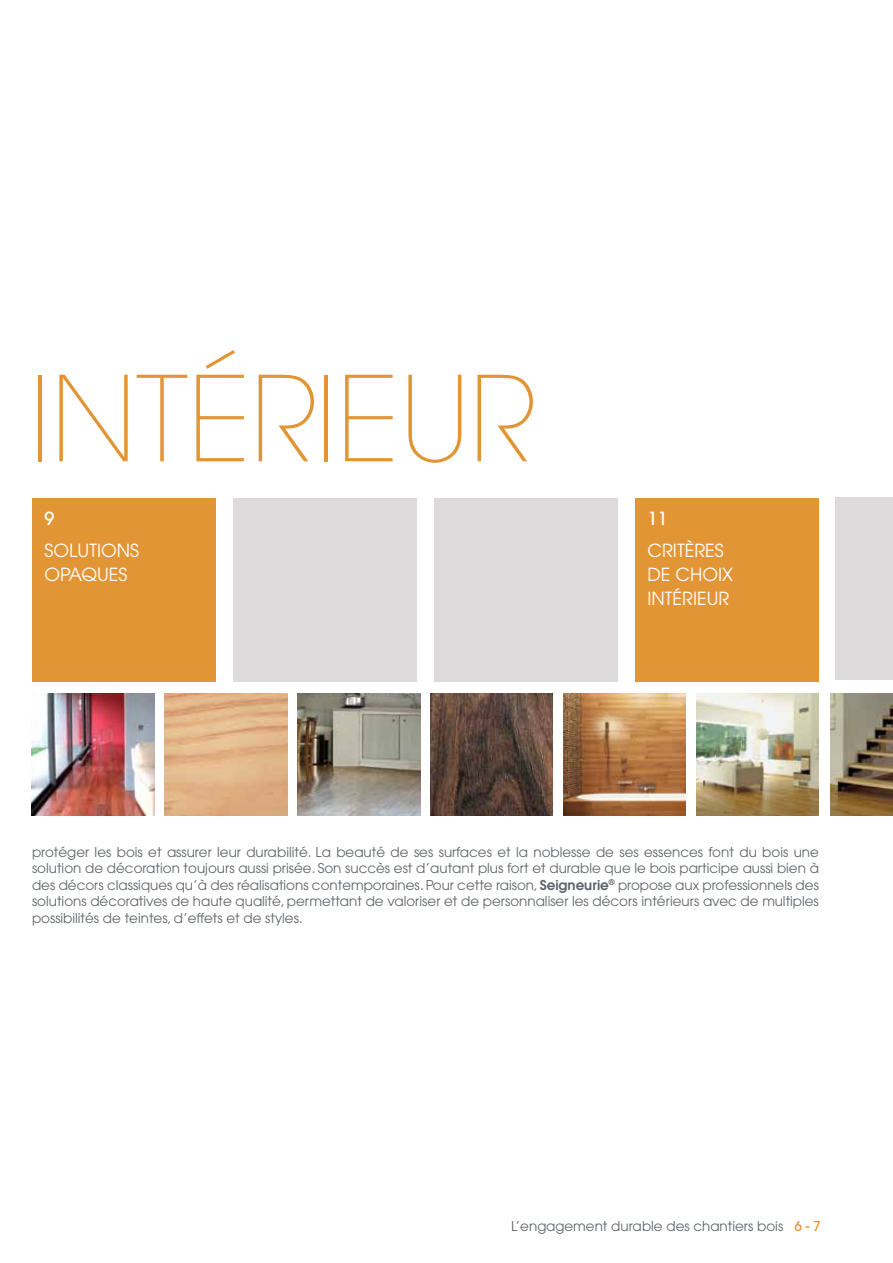
<style>
.page{position:relative;width:893px;height:1263px;background:#fff}
.page>*{position:absolute;margin:0;border:0;box-sizing:border-box;transform-origin:0 0}
.t1{font:200 117px "Avant Garde";letter-spacing:-.005em;color:#e29535}
.t2{font:18px/24px "Avant Garde";color:#fff}
.t3{font:500 18px "Avant Garde";color:#fff}
.t4{font:13.5px/16.5px "Avant Garde";color:#606469;text-align:justify}
.s1{font-weight:600}
.s2{font-weight:500;color:#e29535}
</style>
<div class="page">
<img style="left:831px;top:693px;width:62px;height:123px">
<img style="left:165px;top:693px;width:122px;height:123px">
<img style="left:563px;top:693px;width:123px;height:123px">
<img style="left:32px;top:693px;width:122px;height:123px">
<img style="left:430px;top:693px;width:123px;height:123px">
<img style="left:696px;top:693px;width:123px;height:123px">
<img style="left:298px;top:693px;width:122px;height:123px">
<div style="left:836px;top:497px;width:57px;height:183px;background:#dcdadb"></div>
<div style="left:233px;top:497px;width:184px;height:184px;background:#dcdadb"></div>
<div style="left:434px;top:497px;width:184px;height:184px;background:#dcdadb"></div>
<div style="left:635px;top:497px;width:184px;height:184px;background:#e29535"></div>
<div style="left:32px;top:497px;width:184px;height:184px;background:#e29535"></div>
<h1 class="t1" style="left:29px;top:350px;width:507px">INTÉRIEUR</h1>
<h2 class="t3" style="left:45px;top:507px;width:11px">9</h2>
<h2 class="t2" style="left:45px;top:538px;width:96px">Solutions opaques</h2>
<h2 class="t3" style="left:647px;top:507px;width:21px">11</h2>
<h2 class="t2" style="left:647px;top:538px;width:87px">critères de choix<br>INTÉRIEUR</h2>
<p class="t4" style="left:32px;top:843px;width:788px">protéger les bois et assurer leur durabilité. La beauté de ses surfaces et la noblesse de ses essences font du bois une solution de décoration toujours aussi prisée. Son succès est d’autant plus fort et durable que le bois participe aussi bien à des décors classiques qu’à des réalisations contemporaines. Pour cette raison, <span class="s1">Seigneurie</span><sup>®</sup> propose aux professionnels des solutions décoratives de haute qualité, permettant de valoriser et de personnaliser les décors intérieurs avec de multiples possibilités de teintes, d’effets et de styles.</p>
<p class="t4" style="left:511px;top:1218px;width:311px">L’engagement durable des chantiers bois <span class="s2">6 - 7</span></p>
</div>
